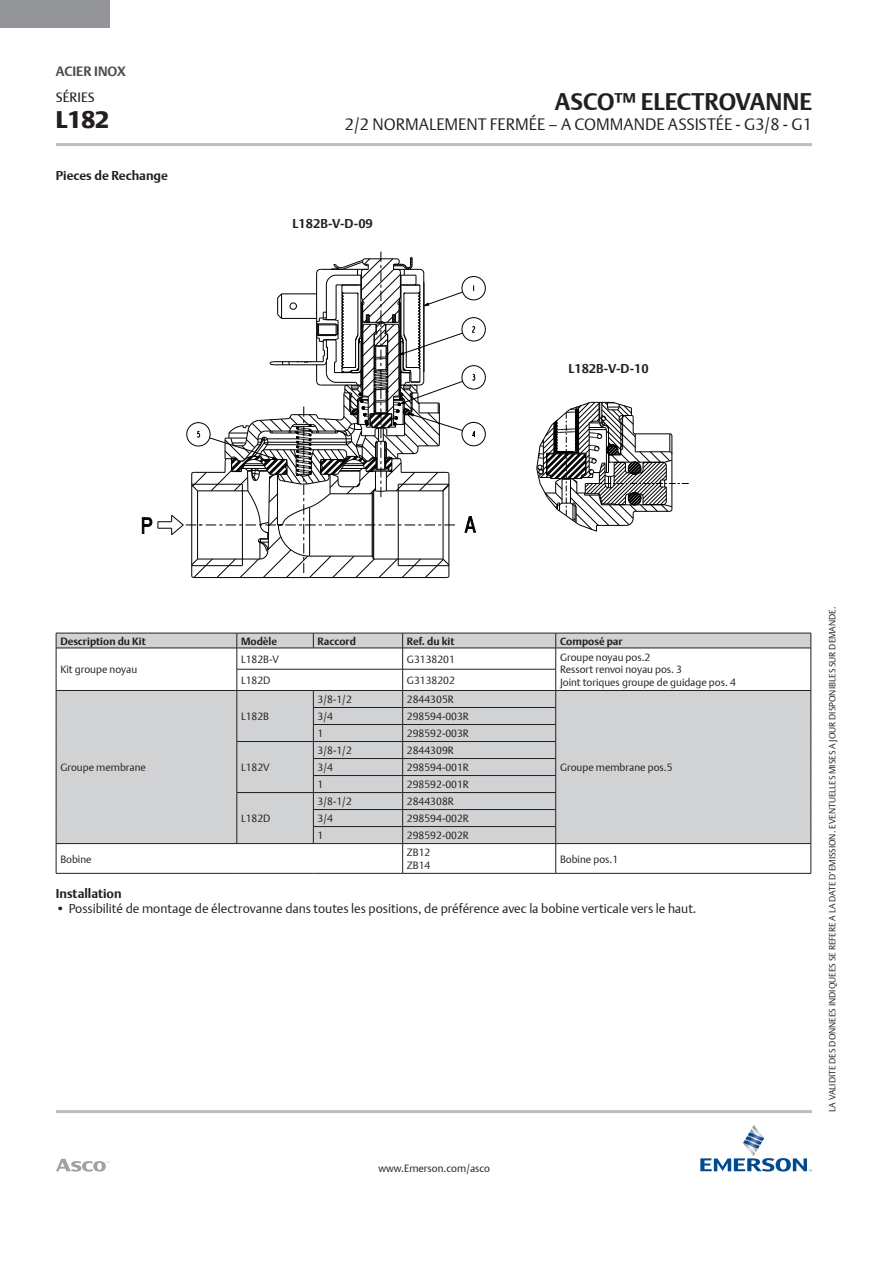
<style>
.page{position:relative;width:893px;height:1263px;background:#fff}
.page>*{position:absolute;margin:0;border:0;box-sizing:border-box;transform-origin:0 0}
.t1{font:700 24px "DTL Argo T";color:#231f20}
.t2{font:900 24px "DTL Argo T";color:#231f20}
.t3{font:16.5px "DTL Argo T Light";color:#231f20}
.t4{font:700 13.5px "DTL Argo T";color:#4b4c4d}
.t5{font:13.5px "DTL Argo T";color:#231f20}
.t6{font:12.75px "DTL Argo T Light";color:#231f20}
.t7{font:700 12.75px "DTL Argo T";color:#231f20}
.t8{font:10.5px "DTL Argo T Light";color:#231f20}
.t9{font:700 10.5px "DTL Argo T";color:#231f20}
.t10{font:9px "DTL Argo T Light";color:#231f20}
</style>
<div class="page">
<hr style="left:56px;top:143px;width:756px;height:3px;background:#bcbdc0">
<div style="left:0;top:0;width:110px;height:28px;background:#939598"></div>
<svg style="left:700px;top:1125px;width:112px;height:46px"></svg>
<svg style="left:56px;top:1159px;width:53px;height:12px"></svg>
<hr style="left:56px;top:1110px;width:756px;height:3px;background:#bcbdc0">
<svg style="left:142px;top:517px;width:10px;height:16px"></svg>
<div style="left:462px;top:422px;width:23px;height:24px;border:1px solid #000;border-radius:50%"></div>
<div style="left:462px;top:365px;width:23px;height:24px;border:1px solid #000;border-radius:50%"></div>
<div style="left:462px;top:317px;width:23px;height:24px;border:1px solid #000;border-radius:50%"></div>
<div style="left:462px;top:276px;width:23px;height:24px;border:1px solid #000;border-radius:50%"></div>
<svg style="left:158px;top:252px;width:318px;height:326px"></svg>
<svg style="left:536px;top:401px;width:153px;height:131px"></svg>
<svg style="left:57px;top:634px;width:754px;height:209px;fill:#d1d2d4"></svg>
<hr style="left:56px;top:633px;width:181px;height:1px;background:#231f20">
<hr style="left:237px;top:633px;width:76px;height:1px;background:#231f20">
<hr style="left:313px;top:633px;width:90px;height:1px;background:#231f20">
<svg style="left:313px;top:633px;width:1px;height:15px"></svg>
<hr style="left:403px;top:633px;width:153px;height:1px;background:#231f20">
<hr style="left:556px;top:633px;width:255px;height:1px;background:#231f20">
<hr style="left:56px;top:648px;width:181px;height:1px;background:#231f20">
<hr style="left:237px;top:648px;width:76px;height:1px;background:#231f20">
<hr style="left:313px;top:648px;width:90px;height:1px;background:#231f20">
<hr style="left:403px;top:648px;width:153px;height:1px;background:#231f20">
<hr style="left:556px;top:648px;width:255px;height:1px;background:#231f20">
<svg style="left:237px;top:633px;width:1px;height:210px"></svg>
<svg style="left:313px;top:691px;width:1px;height:152px"></svg>
<svg style="left:56px;top:633px;width:1px;height:240px"></svg>
<svg style="left:402px;top:633px;width:1px;height:240px"></svg>
<svg style="left:555px;top:633px;width:1px;height:240px"></svg>
<hr style="left:237px;top:669px;width:76px;height:1px;background:#231f20">
<hr style="left:313px;top:669px;width:90px;height:1px;background:#231f20">
<hr style="left:403px;top:669px;width:153px;height:1px;background:#231f20">
<hr style="left:56px;top:690px;width:181px;height:1px;background:#231f20">
<hr style="left:237px;top:690px;width:76px;height:1px;background:#231f20">
<hr style="left:313px;top:690px;width:90px;height:1px;background:#231f20">
<hr style="left:403px;top:690px;width:153px;height:1px;background:#231f20">
<hr style="left:556px;top:690px;width:255px;height:1px;background:#231f20">
<hr style="left:313px;top:707px;width:90px;height:1px;background:#231f20">
<hr style="left:403px;top:707px;width:153px;height:1px;background:#231f20">
<hr style="left:313px;top:724px;width:90px;height:1px;background:#231f20">
<hr style="left:403px;top:724px;width:153px;height:1px;background:#231f20">
<hr style="left:237px;top:741px;width:76px;height:1px;background:#231f20">
<hr style="left:313px;top:741px;width:90px;height:1px;background:#231f20">
<hr style="left:403px;top:741px;width:153px;height:1px;background:#231f20">
<hr style="left:313px;top:758px;width:90px;height:1px;background:#231f20">
<hr style="left:403px;top:758px;width:153px;height:1px;background:#231f20">
<hr style="left:313px;top:775px;width:90px;height:1px;background:#231f20">
<hr style="left:403px;top:775px;width:153px;height:1px;background:#231f20">
<hr style="left:237px;top:792px;width:76px;height:1px;background:#231f20">
<hr style="left:313px;top:792px;width:90px;height:1px;background:#231f20">
<hr style="left:403px;top:792px;width:153px;height:1px;background:#231f20">
<hr style="left:313px;top:809px;width:90px;height:1px;background:#231f20">
<hr style="left:403px;top:809px;width:153px;height:1px;background:#231f20">
<hr style="left:313px;top:826px;width:90px;height:1px;background:#231f20">
<hr style="left:403px;top:826px;width:153px;height:1px;background:#231f20">
<hr style="left:56px;top:843px;width:181px;height:1px;background:#231f20">
<hr style="left:237px;top:843px;width:76px;height:1px;background:#231f20">
<hr style="left:313px;top:843px;width:90px;height:1px;background:#231f20">
<hr style="left:403px;top:843px;width:153px;height:1px;background:#231f20">
<hr style="left:556px;top:843px;width:255px;height:1px;background:#231f20">
<svg style="left:811px;top:633px;width:1px;height:240px"></svg>
<hr style="left:56px;top:873px;width:181px;height:1px;background:#231f20">
<hr style="left:237px;top:873px;width:76px;height:1px;background:#231f20">
<hr style="left:313px;top:873px;width:90px;height:1px;background:#231f20">
<hr style="left:403px;top:873px;width:153px;height:1px;background:#231f20">
<hr style="left:556px;top:873px;width:255px;height:1px;background:#231f20">
<p class="t4" style="left:56px;top:63px;width:71px">ACIER INOX</p>
<p class="t5" style="left:56px;top:89px;width:40px">SÉRIES</p>
<p class="t2" style="left:56px;top:105px;width:55px">L182</p>
<p class="t7" style="left:56px;top:168px;width:114px">Pieces de Rechange</p>
<p class="t1" style="left:555px;top:87px;width:259px">ASCO™ ELECTROVANNE</p>
<p class="t3" style="left:345px;top:114px;width:469px">2/2 NORMALEMENT FERMÉE – A COMMANDE ASSISTÉE - G3/8 - G1</p>
<p class="t7" style="left:293px;top:216px;width:82px">L182B-V-D-09</p>
<p class="t7" style="left:568px;top:361px;width:82px">L182B-V-D-10</p>
<p class="t9" style="left:60px;top:635px;width:87px">Description du Kit</p>
<p class="t9" style="left:241px;top:635px;width:38px">Modèle</p>
<p class="t9" style="left:318px;top:635px;width:40px">Raccord</p>
<p class="t9" style="left:407px;top:635px;width:49px">Ref. du kit</p>
<p class="t9" style="left:560px;top:635px;width:64px">Composé par</p>
<p class="t8" style="left:60px;top:663px;width:78px">Kit groupe noyau</p>
<p class="t8" style="left:241px;top:653px;width:40px">L182B-V</p>
<p class="t8" style="left:407px;top:653px;width:50px">G3138201</p>
<p class="t8" style="left:560px;top:650px;width:92px">Groupe noyau pos.2</p>
<p class="t8" style="left:560px;top:663px;width:124px">Ressort renvoi noyau pos. 3</p>
<p class="t8" style="left:241px;top:674px;width:31px">L182D</p>
<p class="t8" style="left:407px;top:674px;width:50px">G3138202</p>
<p class="t8" style="left:560px;top:676px;width:177px">Joint toriques groupe de guidage pos. 4</p>
<p class="t8" style="left:60px;top:761px;width:87px">Groupe membrane</p>
<p class="t8" style="left:60px;top:852px;width:33px">Bobine</p>
<p class="t8" style="left:241px;top:710px;width:30px">L182B</p>
<p class="t8" style="left:241px;top:761px;width:30px">L182V</p>
<p class="t8" style="left:241px;top:812px;width:31px">L182D</p>
<p class="t8" style="left:318px;top:693px;width:36px">3/8-1/2</p>
<p class="t8" style="left:407px;top:693px;width:48px">2844305R</p>
<p class="t8" style="left:318px;top:710px;width:17px">3/4</p>
<p class="t8" style="left:407px;top:710px;width:64px">298594-003R</p>
<p class="t8" style="left:318px;top:727px;width:7px">1</p>
<p class="t8" style="left:407px;top:727px;width:64px">298592-003R</p>
<p class="t8" style="left:318px;top:744px;width:36px">3/8-1/2</p>
<p class="t8" style="left:407px;top:744px;width:48px">2844309R</p>
<p class="t8" style="left:318px;top:761px;width:17px">3/4</p>
<p class="t8" style="left:407px;top:761px;width:64px">298594-001R</p>
<p class="t8" style="left:318px;top:778px;width:7px">1</p>
<p class="t8" style="left:407px;top:778px;width:64px">298592-001R</p>
<p class="t8" style="left:318px;top:795px;width:36px">3/8-1/2</p>
<p class="t8" style="left:407px;top:795px;width:48px">2844308R</p>
<p class="t8" style="left:318px;top:812px;width:17px">3/4</p>
<p class="t8" style="left:407px;top:812px;width:64px">298594-002R</p>
<p class="t8" style="left:318px;top:829px;width:7px">1</p>
<p class="t8" style="left:407px;top:829px;width:64px">298592-002R</p>
<p class="t8" style="left:407px;top:846px;width:25px">ZB12</p>
<p class="t8" style="left:407px;top:859px;width:25px">ZB14</p>
<p class="t8" style="left:560px;top:761px;width:114px">Groupe membrane pos.5</p>
<p class="t8" style="left:560px;top:852px;width:60px">Bobine pos.1</p>
<p class="t7" style="left:56px;top:886px;width:67px">Installation</p>
<p class="t6" style="left:56px;top:901px;width:642px">• Possibilité de montage de électrovanne dans toutes les positions, de préférence avec la bobine verticale vers le haut.</p>
<p class="t8" style="left:378px;top:1161px;width:113px">www.Emerson.com/asco</p>
<p class="t10" style="left:827px;top:1111px;width:506px;rotate:-90deg">LA VALIDITE DES DONNEES INDIQUEES SE REFERE A LA DATE D’EMISSION. EVENTUELLES MISES A JOUR DISPONIBLES SUR DEMANDE.</p>
</div>
